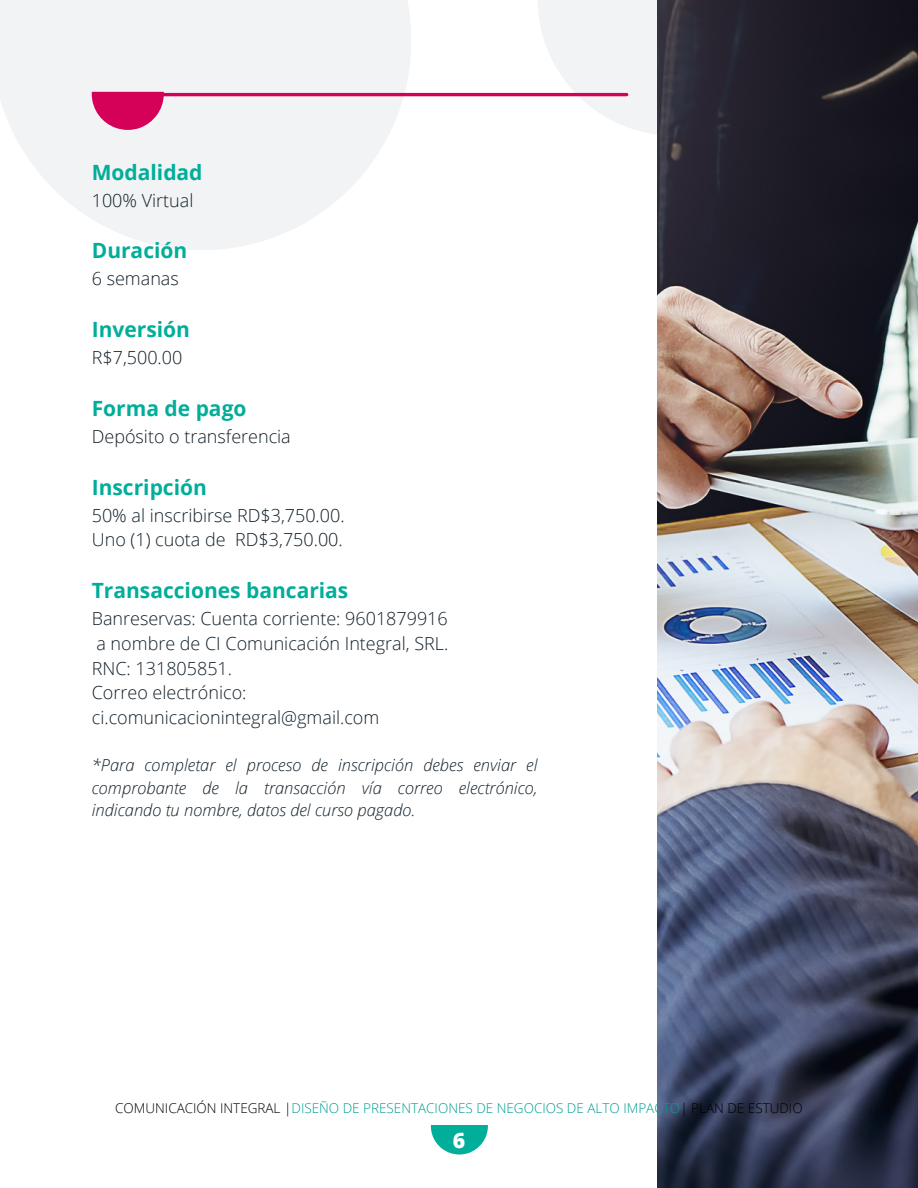
<style>
.page{position:relative;width:918px;height:1188px;background:#fff}
.page>*{position:absolute;margin:0;border:0;box-sizing:border-box;transform-origin:0 0}
.t1{font:800 21.3px "Open Sans";color:#fff}
.t2{font:700 21px "Open Sans";color:#00ae9a}
.t3{font:300 18px/24.8px "Open Sans";color:#12202a}
.t4{font:italic 300 16.5px/22.5px "Open Sans";color:#12202a;text-align:justify}
.t5{font:300 13.5px "Open Sans";color:#009d92}
.s1{color:#000}
</style>
<div class="page">
<div style="left:538px;top:0;width:274px;height:136px;background:linear-gradient(to bottom,#f0f1f2,#faf8f9)"></div>
<svg style="left:431px;top:1125px;width:57px;height:30px"></svg>
<div style="left:0;top:0;width:411px;height:250px;background:linear-gradient(to right,#f4f5f6,#f4f4f5)"></div>
<svg style="left:92px;top:92px;width:72px;height:38px"></svg>
<hr style="left:129px;top:93px;width:498px;height:3px;background:#d50057">
<img style="left:657px;top:0;width:261px;height:1188px">
<p class="t2" style="left:92px;top:157px;width:112px">Modalidad</p>
<p class="t3" style="left:92px;top:187px;width:103px">100% Virtual</p>
<p class="t2" style="left:92px;top:236px;width:97px">Duración</p>
<p class="t3" style="left:92px;top:266px;width:89px">6 semanas</p>
<p class="t2" style="left:92px;top:315px;width:100px">Inversión</p>
<p class="t3" style="left:92px;top:345px;width:92px">R$7,500.00</p>
<p class="t2" style="left:92px;top:393px;width:156px">Forma de pago</p>
<p class="t3" style="left:92px;top:424px;width:201px">Depósito o transferencia</p>
<p class="t2" style="left:92px;top:472px;width:117px">Inscripción</p>
<p class="t3" style="left:92px;top:502px;width:254px">50% al inscribirse RD$3,750.00.</p>
<p class="t3" style="left:92px;top:527px;width:253px">Uno (1) cuota de RD$3,750.00.</p>
<p class="t2" style="left:92px;top:576px;width:258px">Transacciones bancarias</p>
<p class="t3" style="left:92px;top:606px;width:358px">Banreservas: Cuenta corriente: 9601879916</p>
<p class="t3" style="left:96px;top:631px;width:353px">a nombre de CI Comunicación Integral, SRL.</p>
<p class="t3" style="left:92px;top:655px;width:142px">RNC: 131805851.</p>
<p class="t3" style="left:92px;top:680px;width:289px">Correo electró nico: ci.comunicacionintegral@gmail.com</p>
<p class="t4" style="left:92px;top:754px;width:447px">*Para completar el proceso de inscripció n debes enviar el comprobante de la transacció n vía correo electró nico, indicando tu nombre, datos del curso pagado.</p>
<p class="t5" style="left:115px;top:1098px;width:689px"><span class="s1">COMUNICACIÓN INTEGRAL |</span>DISEÑO DE PRESENTACIONES DE NEGOCIOS DE ALTO IMPACTO<span class="s1">| PLAN DE ESTUDIO</span></p>
<p class="t1" style="left:453px;top:1125px;width:14px">6</p>
</div>
